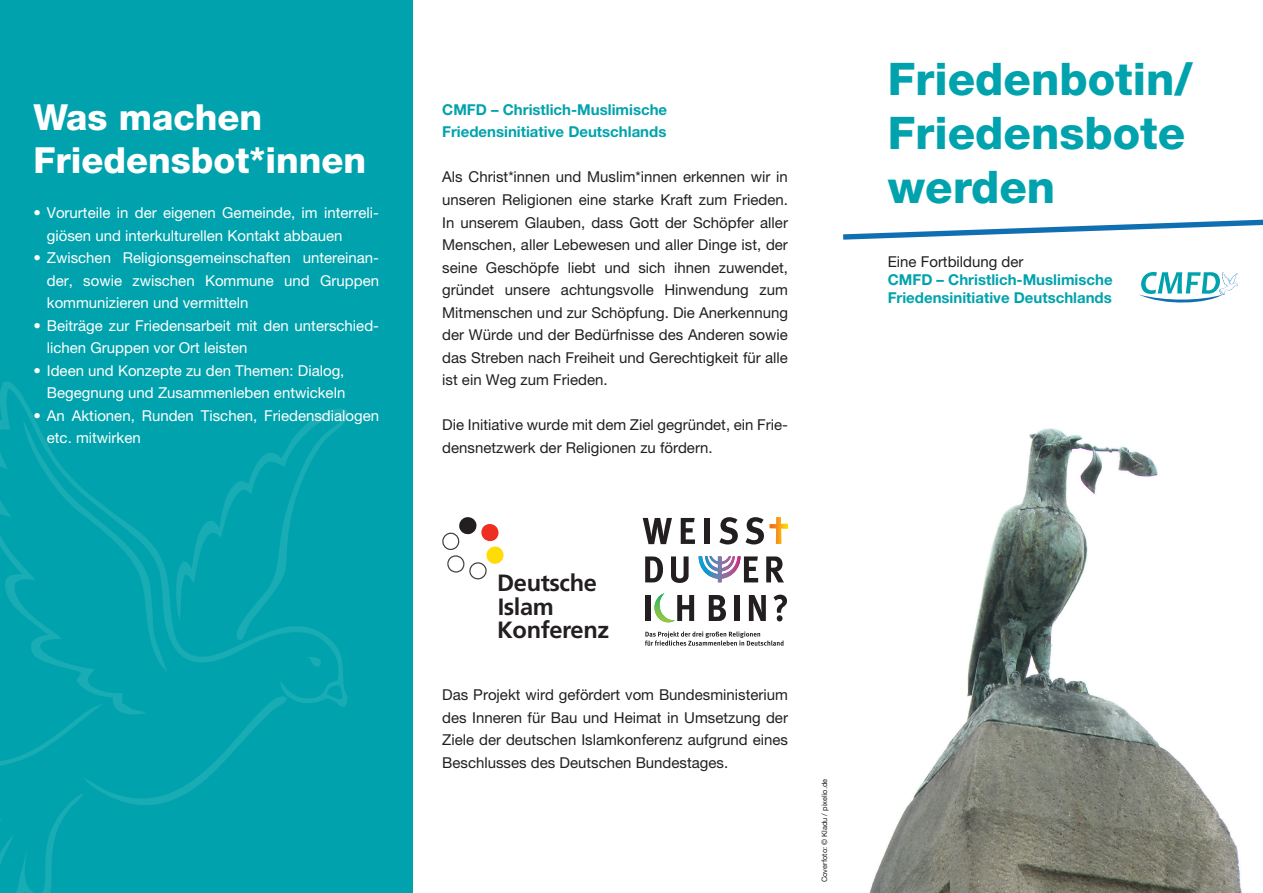
<style>
.page{position:relative;width:1263px;height:893px;background:#fff}
.page>*{position:absolute;margin:0;border:0;box-sizing:border-box;transform-origin:0 0}
.t1{font:800 45px/54px "Helvetica Neue LT Pro";color:#00a3ad}
.t2{font:800 36px "Helvetica Neue LT Pro";color:#fff}
.t3{font:700 23.55px/23.2px "Frutiger";letter-spacing:-.015em;color:#231f20}
.t4{font:15px/22.5px "Helvetica Neue LT Pro";color:#231f20;text-align:justify}
.t5{font:15px/22.5px "Helvetica Neue LT Pro";color:#fff}
.t6{font:700 15px "Helvetica Neue LT Pro";color:#00a3ad}
.t7{font:7.5px "Helvetica Neue LT Pro";color:#231f20}
</style>
<div class="page">
<div style="left:0;top:0;width:412px;height:893px;background:#00a3ad"></div>
<img style="left:869px;top:428px;width:373px;height:465px">
<svg style="left:1139px;top:272px;width:99px;height:31px"></svg>
<svg style="left:843px;top:220px;width:420px;height:20px"></svg>
<svg style="left:0;top:382px;width:348px;height:325px"></svg>
<svg style="left:0;top:695px;width:290px;height:198px"></svg>
<svg style="left:23px;top:399px;width:326px;height:273px"></svg>
<svg style="left:645px;top:631px;width:139px;height:15px"></svg>
<div style="left:645px;top:595px;width:5px;height:26px;background:#231f20"></div>
<svg style="left:709px;top:595px;width:17px;height:26px"></svg>
<div style="left:734px;top:595px;width:5px;height:26px;background:#231f20"></div>
<svg style="left:749px;top:595px;width:17px;height:26px"></svg>
<svg style="left:773px;top:595px;width:14px;height:26px"></svg>
<svg style="left:645px;top:556px;width:18px;height:26px"></svg>
<svg style="left:671px;top:556px;width:17px;height:27px"></svg>
<svg style="left:766px;top:556px;width:18px;height:26px"></svg>
<svg style="left:643px;top:518px;width:29px;height:26px"></svg>
<svg style="left:681px;top:518px;width:14px;height:26px"></svg>
<div style="left:705px;top:518px;width:5px;height:26px;background:#231f20"></div>
<svg style="left:719px;top:517px;width:19px;height:27px"></svg>
<svg style="left:654px;top:593px;width:40px;height:29px"></svg>
<svg style="left:698px;top:556px;width:60px;height:26px"></svg>
<svg style="left:745px;top:517px;width:43px;height:27px"></svg>
<svg style="left:442px;top:517px;width:62px;height:62px"></svg>
<p class="t2" style="left:33px;top:96px;width:230px">Was machen</p>
<p class="t2" style="left:33px;top:139px;width:334px">Friedensbot*innen</p>
<p class="t5" style="left:47px;top:201px;width:334px;text-indent:-14px">• Vorurteile in der eigenen Gemeinde, im interreli&shy;giösen und interkulturellen Kontakt abbauen</p>
<p class="t5" style="left:47px;top:246px;width:334px;text-align:justify;text-indent:-14px">• Zwischen Religionsgemeinschaften untereinan&shy;der, sowie zwischen Kommune und Gruppen kommunizieren und vermitteln</p>
<p class="t5" style="left:47px;top:314px;width:334px;text-indent:-14px">• Beiträge zur Friedensarbeit mit den unterschied&shy;lichen Gruppen vor Ort leisten</p>
<p class="t5" style="left:33px;top:359px;width:313px">• Ideen und Konzepte zu den Themen: Dialog,</p>
<p class="t5" style="left:47px;top:381px;width:300px">Begegnung und Zusammenleben entwickeln</p>
<p class="t5" style="left:47px;top:404px;width:334px;text-indent:-14px">• An Aktionen, Runden Tischen, Friedensdialogen etc. mitwirken</p>
<p class="t6" style="left:442px;top:100px;width:226px">CMFD – Christlich-Muslimische</p>
<p class="t6" style="left:442px;top:123px;width:226px">Friedensinitiative Deutschlands</p>
<p class="t4" style="left:442px;top:166px;width:347px">Als Christ*innen und Muslim*innen erkennen wir in unseren Religionen eine starke Kraft zum Frieden.<br>In unserem Glauben, dass Gott der Schöpfer aller Menschen, aller Lebewesen und aller Dinge ist, der seine Geschöpfe liebt und sich ihnen zuwendet, gründet unsere achtungsvolle Hinwendung zum Mitmenschen und zur Schöpfung. Die Anerkennung der Würde und der Bedürfnisse des Anderen sowie das Streben nach Freiheit und Gerechtigkeit für alle ist ein Weg zum Frieden.</p>
<p class="t4" style="left:442px;top:413px;width:347px">Die Initiative wurde mit dem Ziel gegründet, ein Frie&shy;densnetzwerk der Religionen zu fördern.</p>
<p class="t3" style="left:497px;top:571px;width:114px">Deutsche<br>Islam<br>Konferenz</p>
<p class="t4" style="left:442px;top:683px;width:347px">Das Projekt wird gefördert vom Bundesministerium des Inneren für Bau und Heimat in Umsetzung der Ziele der deutschen Islamkonferenz aufgrund eines Beschlusses des Deutschen Bundestages.</p>
<p class="t7" style="left:820px;top:882px;width:105px;rotate:-90deg">Coverfoto: © Kladu / pixelio.de</p>
<p class="t1" style="left:888px;top:52px;width:307px">Friedenbotin/<br>Friedensbote werden</p>
<p class="t4" style="left:888px;top:250px;width:137px">Eine Fortbildung der</p>
<p class="t6" style="left:888px;top:270px;width:226px">CMFD – Christlich-Muslimische</p>
<p class="t6" style="left:888px;top:288px;width:226px">Friedensinitiative Deutschlands</p>
</div>
